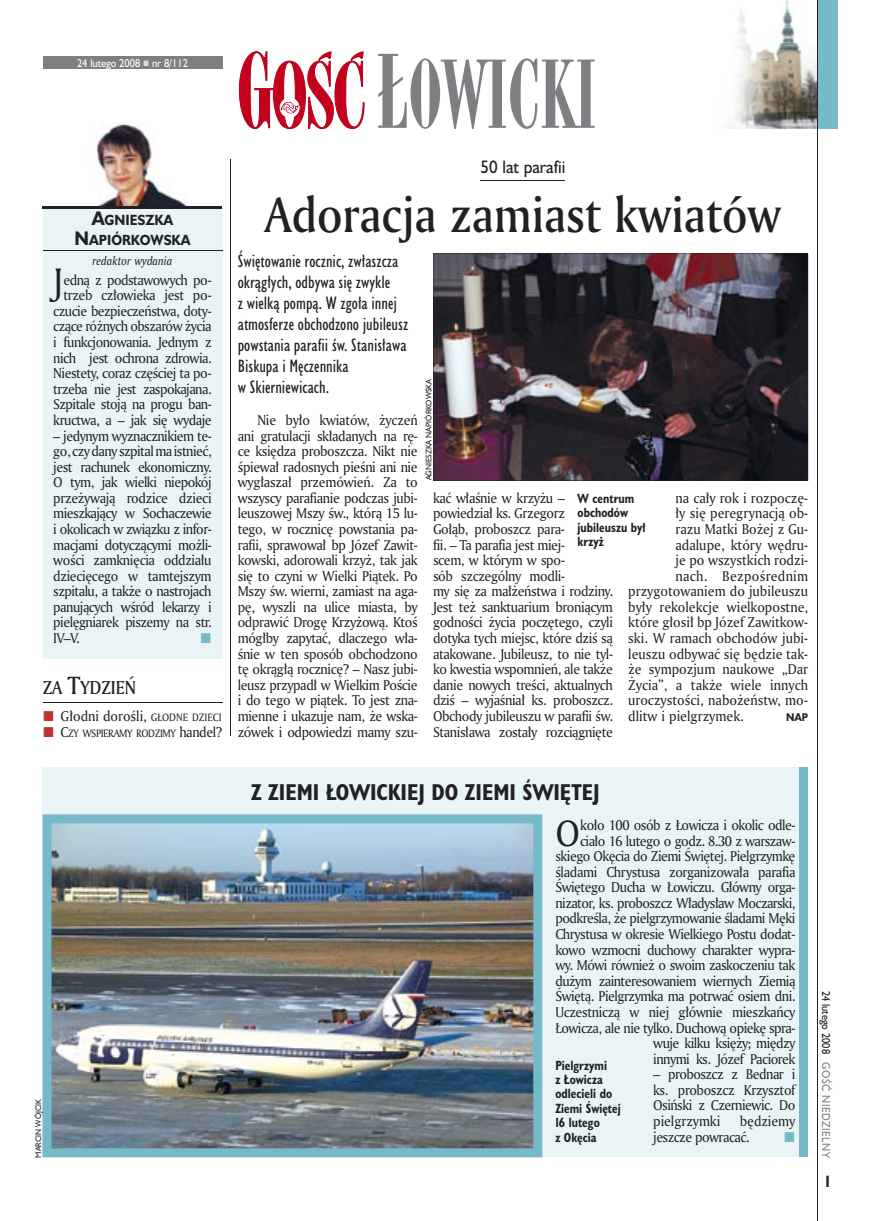
<style>
.page{position:relative;width:872px;height:1221px;background:#fff}
.page>*{position:absolute;margin:0;border:0;box-sizing:border-box;transform-origin:0 0}
.t1{font:90px "Modern 735 PL";color:#7f7e83;scale:.9 1}
.t2{font:48px "Amerigo Md PL";color:#212125;scale:.9 1}
.t3{font:35.55px "Amerigo PL";color:#212125;scale:.94 1}
.t4{font:700 21px "Humanst 521 Cn PL";color:#212125}
.t5{font:18px "Amerigo Md PL";color:#212125;scale:.9 1}
.t6{font:16.5px/21px "Humanst 521 Cn PL";color:#212125}
.t7{font:16.5px "Humanst 521 PL";color:#212125;scale:.94 1}
.t8{font:700 15px "Humanst 521 Cn PL";color:#212125;scale:.94 1}
.t9{font:13.8px/15.6px "Amerigo PL";letter-spacing:-.03em;color:#212125;text-align:justify;scale:.94 1}
.t10{font:13.8px "Amerigo PL";color:#212125;scale:.94 1}
.t11{font:13.8px "Amerigo PL";letter-spacing:.025em;color:#212125;scale:.94 1}
.t12{font:700 13.5px/19.5px "Humanst 521 PL";color:#212125;text-align:center;scale:.9 1}
.t13{font:700 12.3px/14.4px "Humanst 521 Cn PL";color:#212125;scale:.94 1}
.t14{font:italic 11.7px "Amerigo PL";color:#212125;scale:.94 1}
.t15{font:10.5px "Humanst 521 PL";color:#fff;scale:.9 1}
.t16{font:10.5px "Humanst 521 PL";letter-spacing:.05em;color:#7f7e83;scale:.9 1}
.t17{font:10.5px "Humanst 521 PL";color:#212125;scale:.9 1}
.t18{font:10.35px "Amerigo PL";letter-spacing:-.04em;color:#212125;scale:.94 1}
.t19{font:700 10.35px "Humanst 521 PL";color:#212125;scale:.9 1}
.t20{font:7.5px "Humanst 521 PL";color:#212125;scale:.94 1}
.s1{font-size:18px}
.s2{font-size:24px}
.s3{font-size:10.35px}
.s4{font-size:13.8px}
.s5{font-size:97.5px}
</style>
<div class="page">
<img style="left:730px;top:0;width:87px;height:129px">
<svg style="left:239px;top:51px;width:125px;height:78px"></svg>
<div style="left:817px;top:0;width:20px;height:129px;background:#76baca"></div>
<div style="left:43px;top:56px;width:179px;height:13px;background:#7f7e83"></div>
<hr style="left:817px;top:0;width:1px;height:1220px;background:#212125">
<hr style="left:230px;top:160px;width:1px;height:576px;background:#212125">
<div style="left:43px;top:767px;width:765px;height:389px;background:#e9f4f6"></div>
<div style="left:799px;top:767px;width:9px;height:389px;background:#76baca"></div>
<img style="left:433px;top:253px;width:375px;height:227px">
<hr style="left:480px;top:180px;width:85px;height:1px;background:#212125">
<hr style="left:43px;top:702px;width:179px;height:1px;background:#212125">
<img style="left:43px;top:814px;width:499px;height:343px">
<div style="left:43px;top:207px;width:179px;height:451px;background:#e9f4f6"></div>
<img style="left:96px;top:124px;width:91px;height:82px">
<hr style="left:43px;top:206px;width:179px;height:1px;background:#212125">
<hr style="left:43px;top:208px;width:179px;height:1px;background:#212125">
<hr style="left:43px;top:250px;width:179px;height:1px;background:#212125">
<p class="t15" style="left:77px;top:55px;width:125px">24 lutego 2008 nr 8/112</p>
<p class="t12" style="left:75px;top:210px;width:130px"><span class="s1">A</span>GNIESZKA<br><span class="s1">N</span>APIÓRKOWSKA</p>
<p class="t14" style="left:93px;top:253px;width:86px">redaktor wydania</p>
<h3 class="t3" style="left:53px;top:258px;width:12px">J</h3>
<p class="t9" style="left:53px;top:271px;width:170px;text-align:right">edną z podstawowych po&shy;trzeb człowieka jest po&shy;czucie bezpieczeństwa, doty&shy;czące różnych obszarów życia i funkcjonowania. Jednym z nich jest ochrona zdrowia.<br>Niestety, coraz częściej ta po&shy;trzeba nie jest zaspokajana.<br>Szpitale stoją na progu ban&shy;kructwa, a – jak się wydaje</p>
<p class="t9" style="left:53px;top:427px;width:170px">– jedynym wyznacznikiem te&shy;go, czy dany szpital ma istnieć, jest rachunek ekonomiczny.<br>O tym, jak wielki niepokój przeżywają rodzice dzieci mieszkający w Sochaczewie i okolicach w związku z infor&shy;macjami dotyczącymi możli&shy;wości zamknięcia oddziału dziecięcego w tamtejszym szpitalu, a także o nastrojach panujących wśród lekarzy i pielęgniarek piszemy na str.<br>IV–V.</p>
<h3 class="t5" style="left:43px;top:675px;width:105px">ZA <span class="s2">T</span>YDZIEŃ</h3>
<p class="t10" style="left:61px;top:706px;width:173px">Głodni dorośli, <span class="s3">GŁODNE DZIECI</span></p>
<p class="t18" style="left:61px;top:725px;width:173px"><span class="s4">C</span>ZY WSPIERAMY RODZIMY <span class="s4">handel?</span></p>
<h1 class="t1" style="left:375px;top:39px;width:248px"><span class="s5">Ł</span>OWICKI</h1>
<p class="t7" style="left:480px;top:156px;width:92px">50 lat parafii</p>
<h2 class="t2" style="left:265px;top:183px;width:575px">Adoracja zamiast kwiatów</h2>
<p class="t6" style="left:238px;top:250px;width:172px">Świętowanie rocznic, zwłaszcza okrągłych, odbywa się zwykle<br>z wielką pompą. W zgoła innej atmosferze obchodzono jubileusz powstania parafii św. Stanisława<br>Biskupa i Męczennika<br>w Skierniewicach.</p>
<p class="t9" style="left:238px;top:412px;width:193px;text-indent:20px">Nie było kwiatów, życzeń ani gratulacji składanych na rę&shy;ce księdza proboszcza. Nikt nie śpiewał radosnych pieśni ani nie wygłaszał przemówień. Za to wszyscy parafianie podczas jubi&shy;leuszowej Mszy św., którą 15 lu&shy;tego, w rocznicę powstania pa&shy;rafii, sprawował bp Józef Zawit&shy;kowski, adorowali krzyż, tak jak się to czyni w Wielki Piątek. Po Mszy św. wierni, zamiast na aga&shy;pę, wyszli na ulice miasta, by odprawić Drogę Krzyżową. Ktoś mógłby zapytać, dlaczego wła&shy;śnie w ten sposób obchodzono tę okrągłą rocznicę? – Nasz jubi&shy;leusz przypadł w Wielkim Poście i do tego w piątek. To jest zna&shy;mienne i ukazuje nam, że wska&shy;zówek i odpowiedzi mamy szu-</p>
<p class="t20" style="left:424px;top:480px;width:110px;rotate:-90deg">AGNIESZKA NAPIÓRKOWSKA</p>
<p class="t9" style="left:433px;top:489px;width:193px;text-align:left">kać właśnie w krzyżu – powiedział ks. Grzegorz<br>Gołąb, proboszcz para-<br>fii. – Ta parafia jest miej-<br>scem, w którym w spo-<br>sób szczególny modli-<br>my się za małżeństwa i rodziny.<br>Jest też sanktuarium broniącym godności życia poczętego, czyli dotyka tych miejsc, które dziś są atakowane. Jubileusz, to nie tyl&shy;ko kwestia wspomnień, ale także danie nowych treści, aktualnych dziś – wyjaśniał ks. proboszcz.<br>Obchody jubileuszu w parafii św.<br>Stanisława zostały rozciągnięte</p>
<p class="t10" style="left:675px;top:488px;width:143px">na cały rok i rozpoczę-</p>
<p class="t13" style="left:577px;top:490px;width:74px">W centrum obchodów jubileuszu był krzyż</p>
<p class="t10" style="left:675px;top:504px;width:143px">ły się peregrynacją ob-</p>
<p class="t10" style="left:675px;top:520px;width:143px">razu Matki Bożej z Gu-</p>
<p class="t10" style="left:675px;top:535px;width:143px">adalupe, który wędru-</p>
<p class="t10" style="left:675px;top:551px;width:143px">je po wszystkich rodzi-</p>
<p class="t11" style="left:675px;top:566px;width:143px">nach. Bezpośrednim</p>
<p class="t10" style="left:628px;top:582px;width:193px">przygotowaniem do jubileuszu</p>
<p class="t10" style="left:628px;top:597px;width:193px">były rekolekcje wielkopostne,</p>
<p class="t10" style="left:628px;top:613px;width:193px">które głosił bp Józef Zawitkow-</p>
<p class="t10" style="left:628px;top:629px;width:193px">ski. W ramach obchodów jubi-</p>
<p class="t10" style="left:628px;top:644px;width:193px">leuszu odbywać się będzie tak-</p>
<p class="t10" style="left:628px;top:660px;width:193px">że sympozjum naukowe „Dar</p>
<p class="t10" style="left:628px;top:675px;width:193px">Życia”, a także wiele innych</p>
<p class="t10" style="left:628px;top:691px;width:193px">uroczystości, nabożeństw, mo-</p>
<p class="t10" style="left:628px;top:706px;width:124px">dlitw i pielgrzymek.</p>
<p class="t19" style="left:786px;top:710px;width:26px">NAP</p>
<p class="t20" style="left:33px;top:1157px;width:64px;rotate:-90deg">MARCIN WÓJCIK</p>
<h3 class="t4" style="left:251px;top:778px;width:350px">Z ZIEMI ŁOWICKIEJ DO ZIEMI ŚWIĘTEJ</h3>
<p class="t9" style="left:555px;top:816px;width:257px;text-align:right">koło 100 osób z Łowicza i okolic odle&shy;ciało 16 lutego o godz. 8.30 z warszaw&shy;skiego Okęcia do Ziemi Świętej. Pielgrzymkę śladami Chrystusa zorganizowała parafia Świętego Ducha w Łowiczu. Główny orga&shy;nizator, ks. proboszcz Władysław Moczarski, podkreśla, że pielgrzymowanie śladami Męki Chrystusa w okresie Wielkiego Postu dodat&shy;kowo wzmocni duchowy charakter wypra&shy;wy. Mówi również o swoim zaskoczeniu tak dużym zainteresowaniem wiernych Ziemią Świętą. Pielgrzymka ma potrwać osiem dni.<br>Uczestniczą w niej głównie mieszkańcy Łowicza, ale nie tylko. Duchową opiekę spra&shy;wuje kilku księży; między<br>innymi ks. Józef Paciorek</p>
<p class="t9" style="left:653px;top:1066px;width:153px">– proboszcz z Bednar i ks. proboszcz Krzysztof Osiński z Czerniewic. Do pielgrzymki</p>
<h3 class="t3" style="left:555px;top:809px;width:28px">O</h3>
<p class="t13" style="left:555px;top:1057px;width:71px">Pielgrzymi<br>z Łowicza odlecieli do<br>Ziemi Świętej<br>16 lutego<br>z Okęcia</p>
<p class="t9" style="left:653px;top:1112px;width:153px;text-indent:87px">będziemy jeszcze powracać.</p>
<p class="t17" style="left:833px;top:990px;width:72px;rotate:90deg">24 lutego 2008</p>
<p class="t16" style="left:833px;top:1062px;width:108px;rotate:90deg">GOŚĆ NIEDZIELNY</p>
<p class="t8" style="left:825px;top:1171px;width:6px">I</p>
</div>
